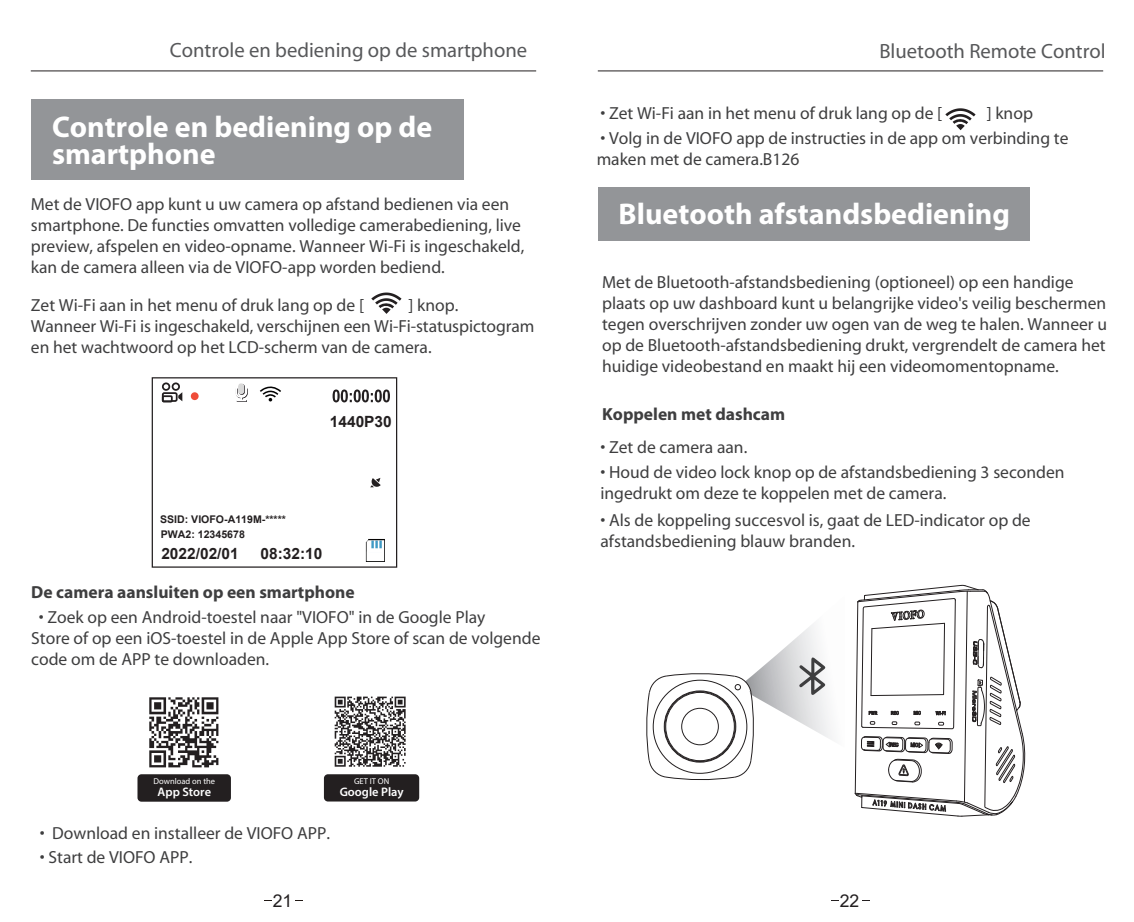
<style>
.page{position:relative;width:1134px;height:922px;background:#fff}
.page>*{position:absolute;margin:0;border:0;box-sizing:border-box;transform-origin:0 0}
.t1{font:700 30px/27.5px "Myriad Pro";color:#fff}
.t2{font:20.75px "Myriad";color:#57585a}
.t3{font:17.5px/21px "Myriad";color:#3e3e3f}
.t4{font:700 17.5px "Myriad";color:#3e3e3f}
.t5{font:700 17.5px "Myriad Pro";color:#3e3e3f}
.t6{font:17.5px "Arial";color:#231f20}
.t7{font:700 15.5px "Arial";color:#231f20}
.t8{font:600 12.25px "Myriad Pro";color:#fff}
.t9{font:700 10.5px/14.5px "Arial";color:#231f20}
.t10{font:8.5px "Myriad Pro";color:#fff}
</style>
<div class="page">
<svg style="left:370px;top:478px;width:11px;height:9px"></svg>
<div style="left:152px;top:377px;width:245px;height:190px;border:1px solid #231f20"></div>
<svg style="left:333px;top:389px;width:57px;height:13px"></svg>
<svg style="left:161px;top:392px;width:21px;height:11px"></svg>
<div style="left:162px;top:382px;width:8px;height:8px;border:2px solid #231f20;border-radius:50%"></div>
<div style="left:172px;top:382px;width:8px;height:8px;border:2px solid #231f20;border-radius:50%"></div>
<img style="left:366px;top:540px;width:19px;height:22px">
<div style="left:367px;top:551px;width:17px;height:10px;background:#fff"></div>
<div style="left:239px;top:384px;width:6px;height:10px;background:#918f91;border-radius:3px"></div>
<div style="left:238px;top:383px;width:6px;height:11px;background:#d9d9d9;border-radius:3px"></div>
<svg style="left:235px;top:386px;width:13px;height:16px"></svg>
<div style="left:31px;top:99px;width:432px;height:81px;background:#939598"></div>
<hr style="left:31px;top:70px;width:505px;height:1px;background:#231f20">
<hr style="left:598px;top:70px;width:505px;height:1px;background:#231f20">
<div style="left:598px;top:187px;width:431px;height:53px;background:#939598"></div>
<svg style="left:945px;top:108px;width:30px;height:22px"></svg>
<img style="left:149px;top:697px;width:70px;height:71px">
<div style="left:324px;top:774px;width:95px;height:27px;background:#231f20;border-radius:4px"></div>
<div style="left:137px;top:774px;width:94px;height:27px;background:#231f20;border-radius:4px"></div>
<svg style="left:646px;top:624px;width:186px;height:156px"></svg>
<div style="left:665px;top:691px;width:70px;height:69px;border:1px solid #231f20;border-radius:50%"></div>
<div style="left:682px;top:708px;width:36px;height:36px;background:#fff;border-radius:50%"></div>
<div style="left:681px;top:707px;width:38px;height:38px;border:1px solid #231f20;border-radius:50%"></div>
<svg style="left:260px;top:386px;width:21px;height:15px"></svg>
<div style="left:191px;top:392px;width:8px;height:8px;background:#ef4c39;border-radius:50%"></div>
<svg style="left:368px;top:539px;width:17px;height:1px"></svg>
<svg style="left:854px;top:584px;width:172px;height:233px"></svg>
<img style="left:334px;top:696px;width:72px;height:71px">
<svg style="left:371px;top:292px;width:30px;height:22px"></svg>
<p class="t2" style="left:170px;top:40px;width:359px">Controle en bediening op de smartphone</p>
<p class="t2" style="left:879px;top:40px;width:228px">Bluetooth Remote Control</p>
<h1 class="t1" style="left:52px;top:112px;width:382px">Controle en bediening op de smartphone</h1>
<p class="t3" style="left:31px;top:194px;width:495px">Met de VIOFO app kunt u uw camera op afstand bedienen via een smartphone. De functies omvatten volledige camerabediening, live preview, afspelen en video-opname. Wanneer Wi-Fi is ingeschakeld, kan de camera alleen via de VIOFO-app worden bediend.</p>
<p class="t3" style="left:31px;top:295px;width:335px">Zet Wi-Fi aan in het menu of druk lang op de [</p>
<p class="t3" style="left:31px;top:295px;width:505px;text-indent:378px">] knop.<br>Wanneer Wi-Fi is ingeschakeld, verschijnen een Wi-Fi-statuspictogram en het wachtwoord op het LCD-scherm van de camera.</p>
<p class="t7" style="left:330px;top:410px;width:63px">1440P30</p>
<p class="t9" style="left:160px;top:512px;width:127px">SSID: VIOFO-A119M-*****<br>PWA2: 12345678</p>
<p class="t7" style="left:161px;top:543px;width:79px">2022/02/01</p>
<p class="t7" style="left:260px;top:543px;width:63px">08:32:10</p>
<p class="t4" style="left:31px;top:582px;width:325px">De camera aansluiten op een smartphone</p>
<p class="t3" style="left:31px;top:607px;width:511px;text-indent:7px">• Zoek op een Android-toestel naar "VIOFO" in de Google Play<br>Store of op een iOS-toestel in de Apple App Store of scan de volgende code om de APP te downloaden.</p>
<p class="t10" style="left:154px;top:775px;width:63px">Download on the</p>
<p class="t8" style="left:158px;top:784px;width:55px">App Store</p>
<p class="t10" style="left:354px;top:775px;width:37px">GET IT ON</p>
<p class="t8" style="left:340px;top:784px;width:66px">Google Play</p>
<p class="t3" style="left:40px;top:823px;width:292px">• Download en installeer de VIOFO APP.</p>
<p class="t3" style="left:40px;top:847px;width:154px">• Start de VIOFO APP.</p>
<p class="t3" style="left:600px;top:103px;width:343px">• Zet Wi-Fi aan in het menu of druk lang op de [</p>
<p class="t3" style="left:987px;top:103px;width:48px">] knop</p>
<p class="t3" style="left:597px;top:128px;width:473px">• Volg in de VIOFO app de instructies in de app om verbinding te maken met de camera.B126</p>
<h1 class="t1" style="left:619px;top:199px;width:393px">Bluetooth afstandsbediening</h1>
<p class="t3" style="left:602px;top:272px;width:506px">Met de Bluetooth-afstandsbediening (optioneel) op een handige plaats op uw dashboard kunt u belangrijke video's veilig beschermen tegen overschrijven zonder uw ogen van de weg te halen. Wanneer u op de Bluetooth-afstandsbediening drukt, vergrendelt de camera het huidige videobestand en maakt hij een videomomentopname.</p>
<p class="t5" style="left:602px;top:402px;width:185px">Koppelen met dashcam</p>
<p class="t3" style="left:600px;top:437px;width:148px">• Zet de camera aan.</p>
<p class="t3" style="left:600px;top:462px;width:466px">• Houd de video lock knop op de afstandsbediening 3 seconden ingedrukt om deze te koppelen met de camera.</p>
<p class="t3" style="left:600px;top:510px;width:432px">• Als de koppeling succesvol is, gaat de LED-indicator op de afstandsbediening blauw branden.</p>
<p class="t6" style="left:273px;top:888px;width:21px">21</p>
<p class="t6" style="left:840px;top:888px;width:21px">22</p>
</div>
